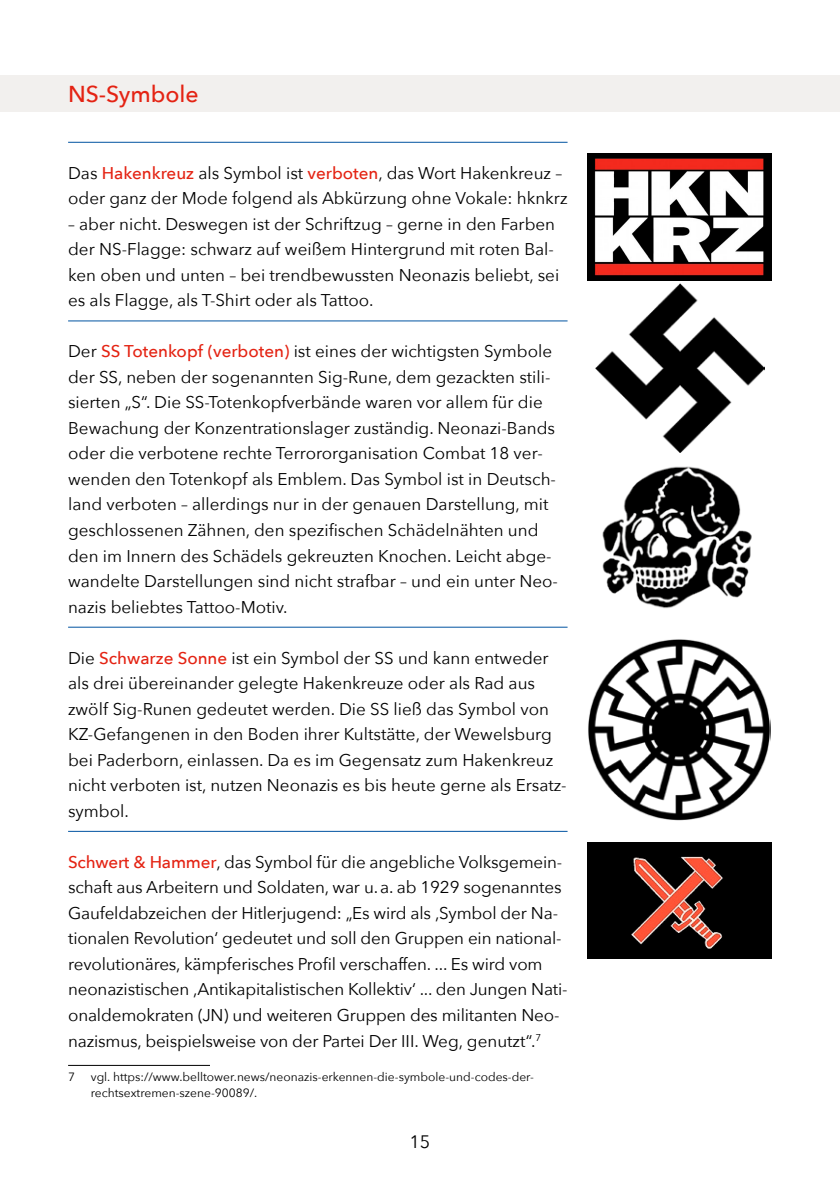
<style>
.page{position:relative;width:840px;height:1191px;background:#fff}
.page>*{position:absolute;margin:0;border:0;box-sizing:border-box;transform-origin:0 0}
.t1{font:500 23px "Avenir Next";color:#e42313}
.t2{font:18px "Avenir Next";color:#000}
.t3{font:17px/25.6px "Avenir Next";color:#000}
.t4{font:12px/16px "Avenir Next";color:#000}
.s1{font-weight:500;color:#e42313}
</style>
<div class="page">
<div style="left:0;top:75px;width:839px;height:37px;background:#f2f0ee"></div>
<hr style="left:68px;top:142px;width:499px;height:1px;background:#0053a1">
<hr style="left:68px;top:320px;width:499px;height:1px;background:#0053a1">
<hr style="left:68px;top:626px;width:499px;height:1px;background:#0053a1">
<hr style="left:68px;top:831px;width:499px;height:1px;background:#0053a1">
<hr style="left:68px;top:1065px;width:142px;height:1px;background:#000">
<img style="left:602px;top:466px;width:150px;height:143px">
<img style="left:587px;top:153px;width:184px;height:127px">
<img style="left:587px;top:842px;width:184px;height:116px">
<img style="left:595px;top:283px;width:168px;height:169px">
<img style="left:588px;top:639px;width:181px;height:181px">
<h1 class="t1" style="left:68px;top:74px;width:132px">NS-Symbole</h1>
<p class="t3" style="left:68px;top:159px;width:500px">Das <span class="s1">Hakenkreuz</span> als Symbol ist <span class="s1">verboten</span>, das Wort Hakenkreuz – oder ganz der Mode folgend als Abkürzung ohne Vokale: hknkrz</p>
<p class="t3" style="left:68px;top:210px;width:492px">– aber nicht. Deswegen ist der Schriftzug – gerne in den Farben der NS-Flagge: schwarz auf weißem Hintergrund mit roten Bal&shy;ken oben und unten – bei trendbewussten Neonazis beliebt, sei es als Flagge, als T-Shirt oder als Tattoo.</p>
<p class="t3" style="left:68px;top:338px;width:491px">Der <span class="s1">SS Totenkopf (verboten)</span> ist eines der wichtigsten Symbole der SS, neben der sogenannten Sig-Rune, dem gezackten stili&shy;sierten „S“. Die SS-Totenkopfverbände waren vor allem für die Bewachung der Konzentrationslager zuständig. Neonazi-Bands oder die verbotene rechte Terrororganisation Combat 18 ver&shy;wenden den Totenkopf als Emblem. Das Symbol ist in Deutsch&shy;land verboten – allerdings nur in der genauen Darstellung, mit geschlossenen Zähnen, den spezifischen Schädelnähten und den im Innern des Schädels gekreuzten Knochen. Leicht abge&shy;wandelte Darstellungen sind nicht strafbar – und ein unter Neo&shy;nazis beliebtes Tattoo-Motiv.</p>
<p class="t3" style="left:68px;top:644px;width:500px">Die <span class="s1">Schwarze Sonne</span> ist ein Symbol der SS und kann entweder als drei übereinander gelegte Hakenkreuze oder als Rad aus zwölf Sig-Runen gedeutet werden. Die SS ließ das Symbol von KZ-Gefangenen in den Boden ihrer Kultstätte, der Wewelsburg bei Paderborn, einlassen. Da es im Gegensatz zum Hakenkreuz nicht verboten ist, nutzen Neonazis es bis heute gerne als Ersatz&shy;symbol.</p>
<p class="t3" style="left:68px;top:848px;width:500px"><span class="s1">Schwert &amp; Hammer</span>, das Symbol für die angebliche Volksgemein&shy;schaft aus Arbeitern und Soldaten, war u.a. ab 1929 sogenanntes Gaufeldabzeichen der Hitlerjugend: „Es wird als ,Symbol der Na&shy;tionalen Revolution‘ gedeutet und soll den Gruppen ein national&shy;revolutionäres, kämpferisches Profil verschaffen. ... Es wird vom neonazistischen ,Antikapitalistischen Kollektiv‘ ... den Jungen Nati&shy;onaldemokraten (JN) und weiteren Gruppen des militanten Neo&shy;nazismus, beispielsweise von der Partei Der III. Weg, genutzt“.<sup>7</sup></p>
<p class="t4" style="left:68px;top:1068px;width:8px">7</p>
<p class="t4" style="left:91px;top:1068px;width:444px">vgl. https://www.belltower.news/neonazis-erkennen-die-symbole-und-codes-der&shy;rechtsextremen-szene-90089/.</p>
<p class="t2" style="left:409px;top:1127px;width:22px">15</p>
</div>
